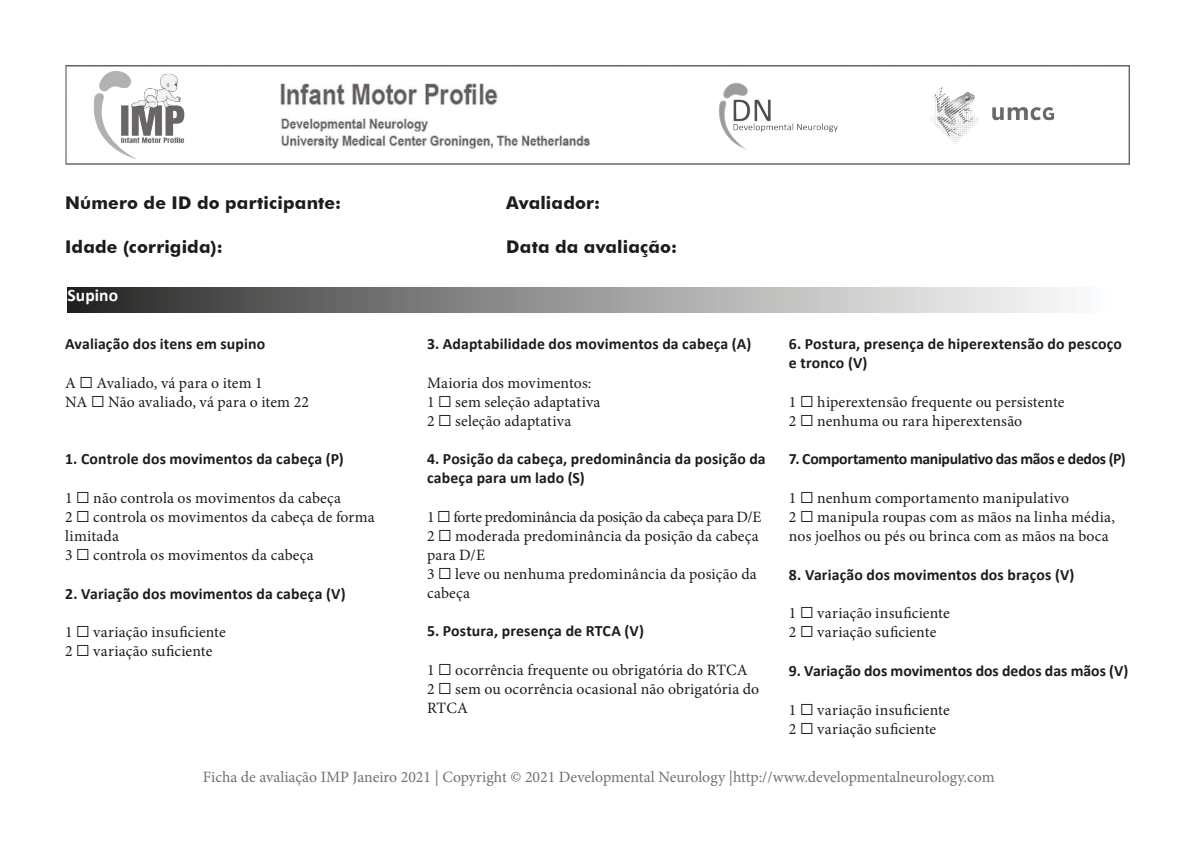
<style>
.page{position:relative;width:1195px;height:848px;background:#fff}
.page>*{position:absolute;margin:0;border:0;box-sizing:border-box;transform-origin:0 0}
.chamadaQuadro{font:700 17.5px "Futura BT";letter-spacing:.01em;color:#1c1c1b}
.topItem{font:700 17.5px "Calibri";letter-spacing:.005em;color:#fff}
.textoQuadro{font:15.75px/18.9px "Minion Pro";letter-spacing:.005em;color:#1c1c1b}
.topItem-2{font:700 15.75px/18.9px "Calibri";letter-spacing:.01em;color:#1c1c1b}
.t1{font:15.75px "Minion Pro";color:#717170}
.textoQuadro-2{font:15.75px "Minion Pro";letter-spacing:-.02em;color:#1c1c1b}
.topItem-3{font:700 15.75px "Calibri";letter-spacing:-.02em;color:#1c1c1b}
</style>
<div class="page">
<img style="left:65px;top:65px;width:1065px;height:99px">
<div style="left:68px;top:287px;width:1062px;height:25px;background:linear-gradient(to right,#2c2c2c,#fff)"></div>
<p class="chamadaQuadro" style="left:65px;top:192px;width:278px">Número de ID do participante:</p>
<p class="chamadaQuadro" style="left:506px;top:192px;width:95px">Avaliador:</p>
<p class="chamadaQuadro" style="left:65px;top:236px;width:159px">Idade (corrigida):</p>
<p class="chamadaQuadro" style="left:506px;top:236px;width:172px">Data da avaliação:</p>
<p class="topItem" style="left:68px;top:282px;width:52px">Supino</p>
<p class="topItem-2" style="left:65px;top:334px;width:202px">Avaliação dos itens em supino</p>
<p class="textoQuadro" style="left:65px;top:373px;width:199px">A □ Avaliado, vá para o item 1</p>
<p class="textoQuadro" style="left:65px;top:392px;width:245px">NA □ Não avaliado, vá para o item 22</p>
<p class="topItem-2" style="left:65px;top:449px;width:280px">1. Controle dos movimentos da cabeça (P)</p>
<p class="textoQuadro" style="left:65px;top:488px;width:277px">1 □ não controla os movimentos da cabeça</p>
<p class="textoQuadro" style="left:65px;top:507px;width:311px">2 □ controla os movimentos da cabeça de forma limitada</p>
<p class="textoQuadro" style="left:65px;top:545px;width:250px">3 □ controla os movimentos da cabeça</p>
<p class="topItem-2" style="left:65px;top:583px;width:282px">2. Variação dos movimentos da cabeça (V)</p>
<p class="textoQuadro" style="left:65px;top:622px;width:162px">1 □ variação insuficiente</p>
<p class="textoQuadro" style="left:65px;top:641px;width:149px">2 □ variação suficiente</p>
<p class="topItem-2" style="left:427px;top:334px;width:326px">3. Adaptabilidade dos movimentos da cabeça (A)</p>
<p class="textoQuadro" style="left:427px;top:373px;width:166px">Maioria dos movimentos:</p>
<p class="textoQuadro" style="left:427px;top:392px;width:175px">1 □ sem seleção adaptativa</p>
<p class="textoQuadro" style="left:427px;top:411px;width:146px">2 □ seleção adaptativa</p>
<p class="topItem-2" style="left:427px;top:449px;width:340px">4. Posição da cabeça, predominância da posição da cabeça para um lado (S)</p>
<p class="textoQuadro-2" style="left:427px;top:506px;width:336px">1 □ forte predominância da posição da cabeça para D/E</p>
<p class="textoQuadro" style="left:427px;top:526px;width:333px">2 □ moderada predominância da posição da cabeça para D/E</p>
<p class="textoQuadro" style="left:427px;top:564px;width:331px">3 □ leve ou nenhuma predominância da posição da cabeça</p>
<p class="topItem-2" style="left:427px;top:621px;width:218px">5. Postura, presença de RTCA (V)</p>
<p class="textoQuadro" style="left:427px;top:660px;width:322px">1 □ ocorrência frequente ou obrigatória do RTCA</p>
<p class="textoQuadro" style="left:427px;top:679px;width:334px">2 □ sem ou ocorrência ocasional não obrigatória do<br>RTCA</p>
<p class="topItem-2" style="left:789px;top:334px;width:334px">6. Postura, presença de hiperextensão do pescoço e tronco (V)</p>
<p class="textoQuadro" style="left:789px;top:392px;width:277px">1 □ hiperextensão frequente ou persistente</p>
<p class="textoQuadro" style="left:789px;top:411px;width:235px">2 □ nenhuma ou rara hiperextensão</p>
<p class="topItem-3" style="left:789px;top:448px;width:338px">7. Comportamento manipulativo das mãos e dedos (P)</p>
<p class="textoQuadro" style="left:789px;top:488px;width:282px">1 □ nenhum comportamento manipulativo</p>
<p class="textoQuadro" style="left:789px;top:507px;width:327px">2 □ manipula roupas com as mãos na linha média, nos joelhos ou pés ou brinca com as mãos na boca</p>
<p class="topItem-2" style="left:789px;top:564px;width:287px">8. Variação dos movimentos dos braços (V)</p>
<p class="textoQuadro" style="left:789px;top:604px;width:162px">1 □ variação insuficiente</p>
<p class="textoQuadro" style="left:789px;top:622px;width:149px">2 □ variação suficiente</p>
<p class="topItem-2" style="left:789px;top:661px;width:341px">9. Variação dos movimentos dos dedos das mãos (V)</p>
<p class="textoQuadro" style="left:789px;top:700px;width:162px">1 □ variação insuficiente</p>
<p class="textoQuadro" style="left:789px;top:719px;width:149px">2 □ variação suficiente</p>
<p class="t1" style="left:203px;top:766px;width:793px">Ficha de avaliação IMP Janeiro 2021 | Copyright © 2021 Developmental Neurology |http://www.developmentalneurology.com</p>
</div>
